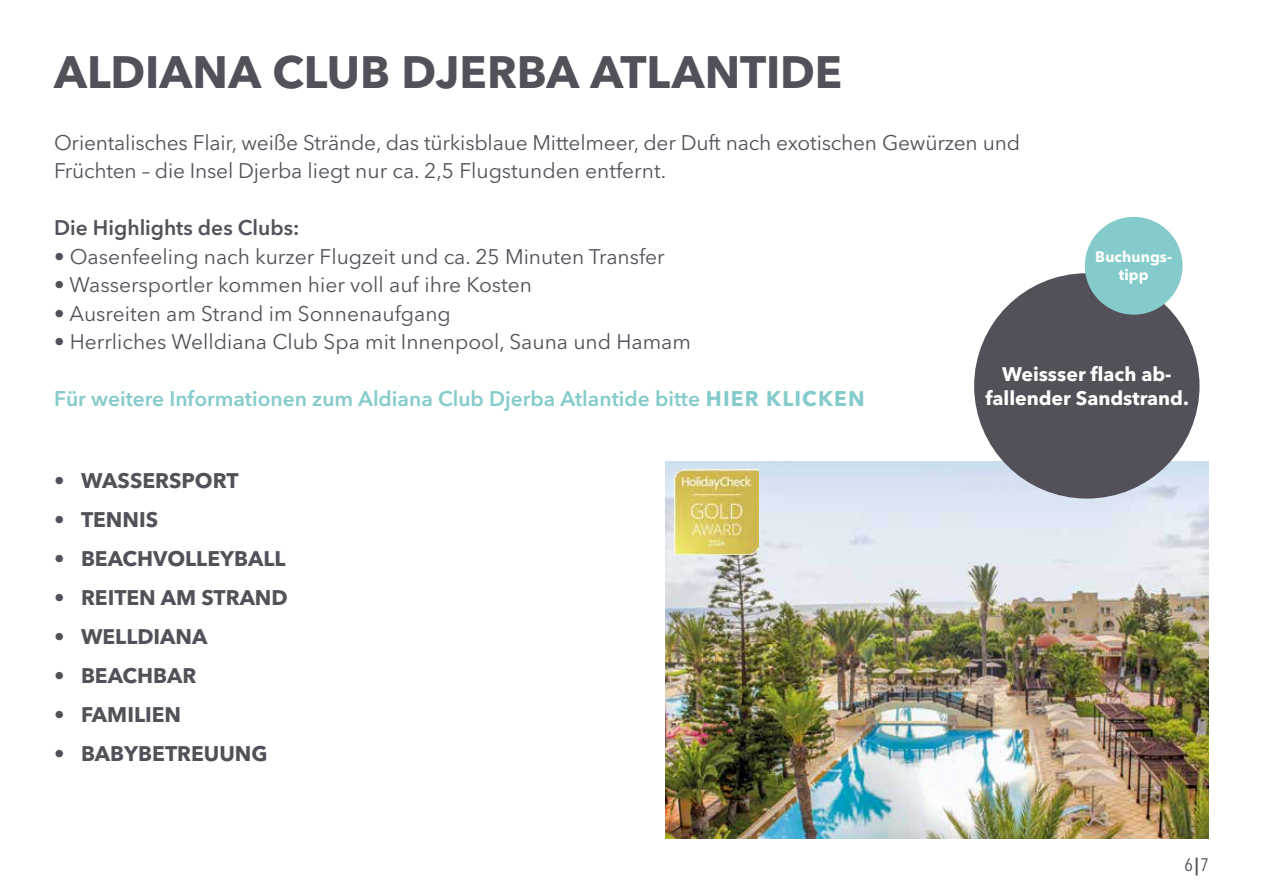
<style>
.page{position:relative;width:1263px;height:893px;background:#fff}
.page>*{position:absolute;margin:0;border:0;box-sizing:border-box;transform-origin:0 0}
.t1{font:700 45px "Avenir Next LT Pro";letter-spacing:-.005em;color:#54505a}
.t2{font:21px/28.5px "Avenir Next LT Pro";color:#54505a}
.t3{font:700 21px "Avenir Next LT Pro";color:#54505a}
.t4{font:600 21px "Avenir Next LT Pro";color:#85cbcb}
.t5{font:600 21px "Avenir Next LT Pro";color:#54505a}
.t6{font:700 19.5px/24px "Avenir Next LT Pro";color:#fff;text-align:center}
.t7{font:condensed 18px "Avenir Next LT Pro";color:#54505a}
.t8{font:700 15px/18px "Avenir Next LT Pro";color:#fff;text-align:center}
.s1{font-weight:700}
.s2{font-weight:600;font-stretch:normal}
</style>
<div class="page">
<img style="left:665px;top:461px;width:544px;height:378px">
<img style="left:674px;top:470px;width:84px;height:84px">
<div style="left:974px;top:273px;width:225px;height:226px;background:#54505a;border-radius:50%"></div>
<div style="left:1085px;top:217px;width:97px;height:98px;background:#85cbcb;border-radius:50%"></div>
<h1 class="t1" style="left:54px;top:45px;width:790px">ALDIANA CLUB DJERBA ATLANTIDE</h1>
<p class="t2" style="left:54px;top:128px;width:967px">Orientalisches Flair, weiße Strände, das türkisblaue Mittelmeer, der Duft nach exotischen Gewürzen und<br>Früchten – die Insel Djerba liegt nur ca. 2,5 Flugstunden entfernt.</p>
<p class="t5" style="left:54px;top:215px;width:247px">Die Highlights des Clubs:</p>
<p class="t2" style="left:54px;top:242px;width:612px">• Oasenfeeling nach kurzer Flugzeit und ca. 25 Minuten Transfer</p>
<p class="t2" style="left:54px;top:271px;width:479px">• Wassersportler kommen hier voll auf ihre Kosten</p>
<p class="t2" style="left:54px;top:299px;width:398px">• Ausreiten am Strand im Sonnenaufgang</p>
<p class="t2" style="left:54px;top:328px;width:638px">• Herrliches Welldiana Club Spa mit Innenpool, Sauna und Hamam</p>
<p class="t4" style="left:54px;top:386px;width:812px">Für weitere Informationen zum Aldiana Club Djerba Atlantide bitte <span class="s1">HIER KLICKEN</span></p>
<p class="t8" style="left:1095px;top:248px;width:78px">Buchungs&shy;tipp</p>
<p class="t6" style="left:985px;top:362px;width:205px">Weissser flach ab&shy;fallender Sandstrand.</p>
<p class="t3" style="left:54px;top:468px;width:186px">• WASSERSPORT</p>
<p class="t3" style="left:54px;top:507px;width:106px">• TENNIS</p>
<p class="t3" style="left:54px;top:546px;width:233px">• BEACHVOLLEYBALL</p>
<p class="t3" style="left:54px;top:585px;width:235px">• REITEN AM STRAND</p>
<p class="t3" style="left:54px;top:624px;width:155px">• WELLDIANA</p>
<p class="t3" style="left:54px;top:663px;width:144px">• BEACHBAR</p>
<p class="t3" style="left:54px;top:702px;width:129px">• FAMILIEN</p>
<p class="t3" style="left:54px;top:741px;width:215px">• BABYBETREUUNG</p>
<p class="t7" style="left:1184px;top:853px;width:26px">6<span class="s2">|</span>7</p>
</div>
